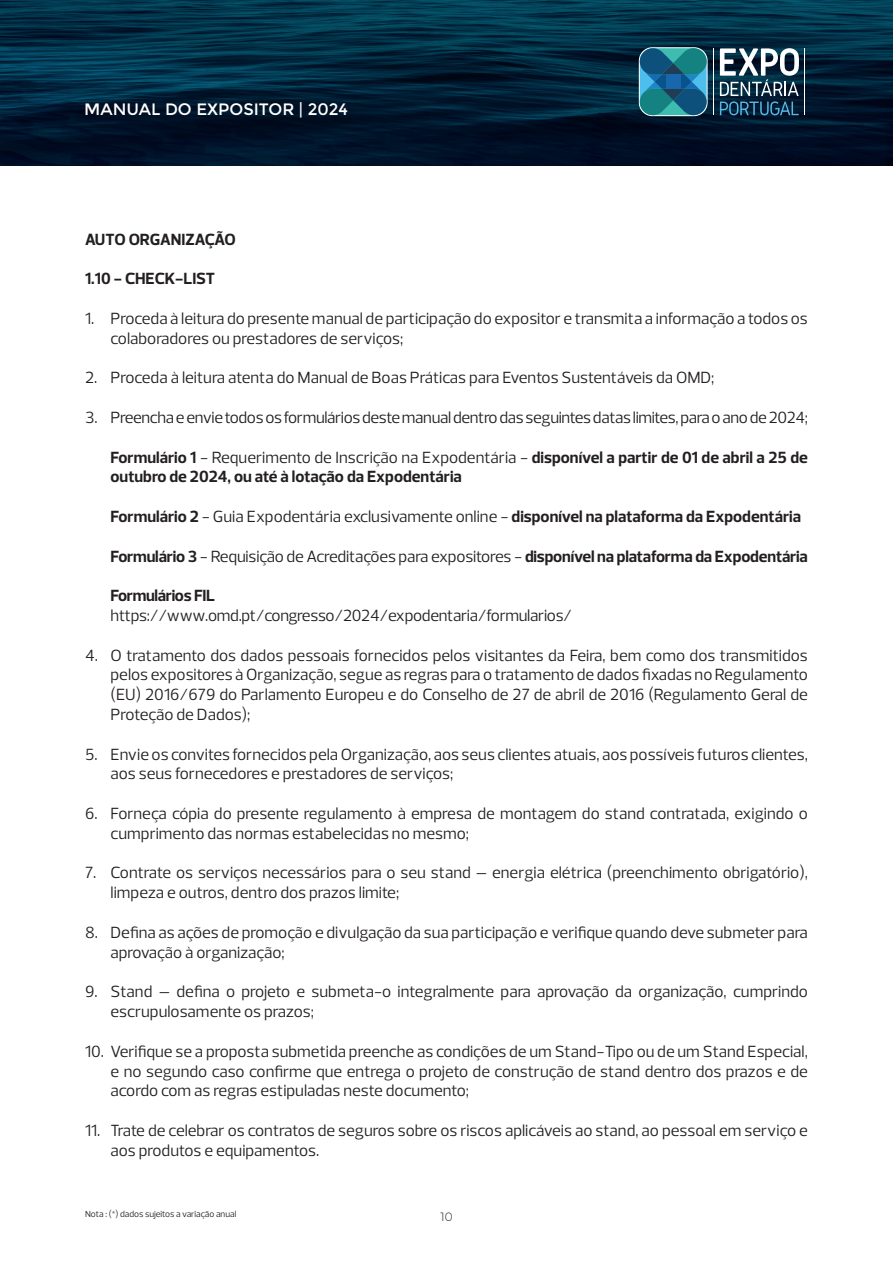
<style>
.page{position:relative;width:893px;height:1263px;background:#fff}
.page>*{position:absolute;margin:0;border:0;box-sizing:border-box;transform-origin:0 0}
.t1{font:16.5px/19.8px "Prelo";color:#231f20}
.t2{font:700 16.5px/19.8px "Prelo";color:#231f20}
.t3{font:16.5px "Prelo";letter-spacing:-.02em;color:#231f20}
.t4{font:16.5px "Montserrat";color:#fff}
.t5{font:700 16.5px "Prelo";letter-spacing:-.02em;color:#231f20}
.t6{font:100 12px "Montserrat";color:#231f20}
.t7{font:9px "Prelo";color:#231f20}
.s1{font-weight:400}
.s2{font-weight:700;color:#fff}
</style>
<div class="page">
<img style="left:0;top:0;width:893px;height:166px">
<svg style="left:639px;top:47px;width:69px;height:69px;background:#277c93"></svg>
<div style="left:666px;top:75px;width:14px;height:14px;background:#1867ad"></div>
<svg style="left:720px;top:48px;width:79px;height:67px"></svg>
<hr style="left:713px;top:48px;width:1px;height:67px;background:#fff">
<hr style="left:804px;top:48px;width:1px;height:67px;background:#fff">
<p class="t4" style="left:84px;top:100px;width:265px">MANUAL DO EXPOSITOR | 2024</p>
<p class="t2" style="left:85px;top:229px;width:152px">AUTO ORGANIZAÇÃO</p>
<p class="t2" style="left:85px;top:269px;width:131px">1.10 - CHECK-LIST</p>
<p class="t1" style="left:111px;top:309px;width:699px;text-indent:-26px">1. Proceda à leitura do presente manual de participação do expositor e transmita a informação a todos os colaboradores ou prestadores de serviços;</p>
<p class="t1" style="left:85px;top:368px;width:631px">2. Proceda à leitura atenta do Manual de Boas Práticas para Eventos Sustentáveis da OMD;</p>
<p class="t3" style="left:85px;top:407px;width:724px">3. Preencha e envie todos os formulários deste manual dentro das seguintes datas limites, para o ano de 2024;</p>
<p class="t2" style="left:111px;top:447px;width:699px">Formulário 1 <span class="s1">- Requerimento de Inscrição na Expodentária -</span> disponível a partir de 01 de abril a 25 de outubro de 2024, ou até à lotação da Expodentária</p>
<p class="t2" style="left:111px;top:507px;width:692px">Formulário 2 <span class="s1">- Guia Expodentária exclusivamente online -</span> disponível na plataforma da Expodentária</p>
<p class="t2" style="left:111px;top:546px;width:699px">Formulário 3 <span class="s1">- Requisição de Acreditações para expositores -</span> disponível na plataforma da Expodentária</p>
<p class="t5" style="left:111px;top:585px;width:106px">Formulários FIL</p>
<p class="t3" style="left:111px;top:605px;width:463px">https://www.omd.pt/congresso/2024/expodentaria/formularios/</p>
<p class="t1" style="left:111px;top:645px;width:699px;text-align:justify;text-indent:-26px">4. O tratamento dos dados pessoais fornecidos pelos visitantes da Feira, bem como dos transmitidos pelos expositores à Organização, segue as regras para o tratamento de dados fixadas no Regulamento (EU) 2016/679 do Parlamento Europeu e do Conselho de 27 de abril de 2016 (Regulamento Geral de Proteção de Dados);</p>
<p class="t1" style="left:111px;top:744px;width:699px;text-indent:-26px">5. Envie os convites fornecidos pela Organização, aos seus clientes atuais, aos possíveis futuros clientes, aos seus fornecedores e prestadores de serviços;</p>
<p class="t1" style="left:111px;top:804px;width:699px;text-indent:-26px">6. Forneça cópia do presente regulamento à empresa de montagem do stand contratada, exigindo o cumprimento das normas estabelecidas no mesmo;</p>
<p class="t1" style="left:111px;top:863px;width:699px;text-indent:-26px">7. Contrate os serviços necessários para o seu stand – energia elétrica (preenchimento obrigatório), limpeza e outros, dentro dos prazos limite;</p>
<p class="t1" style="left:111px;top:922px;width:699px;text-indent:-26px">8. Defina as ações de promoção e divulgação da sua participação e verifique quando deve submeter para aprovação à organização;</p>
<p class="t1" style="left:111px;top:982px;width:699px;text-indent:-26px">9. Stand – defina o projeto e submeta-o integralmente para aprovação da organização, cumprindo escrupulosamente os prazos;</p>
<p class="t1" style="left:111px;top:1041px;width:699px;text-align:justify;text-indent:-26px">10. Verifique se a proposta submetida preenche as condições de um Stand-Tipo ou de um Stand Especial, e no segundo caso confirme que entrega o projeto de construção de stand dentro dos prazos e de acordo com as regras estipuladas neste documento;</p>
<p class="t1" style="left:111px;top:1120px;width:699px;text-indent:-26px">11. Trate de celebrar os contratos de seguros sobre os riscos aplicáveis ao stand, ao pessoal em serviço e aos produtos e equipamentos.<span class="s2">S</span></p>
<p class="t7" style="left:85px;top:1208px;width:153px">Nota : (*) dados sujeitos a variação anual</p>
<p class="t6" style="left:440px;top:1209px;width:14px">10</p>
</div>
